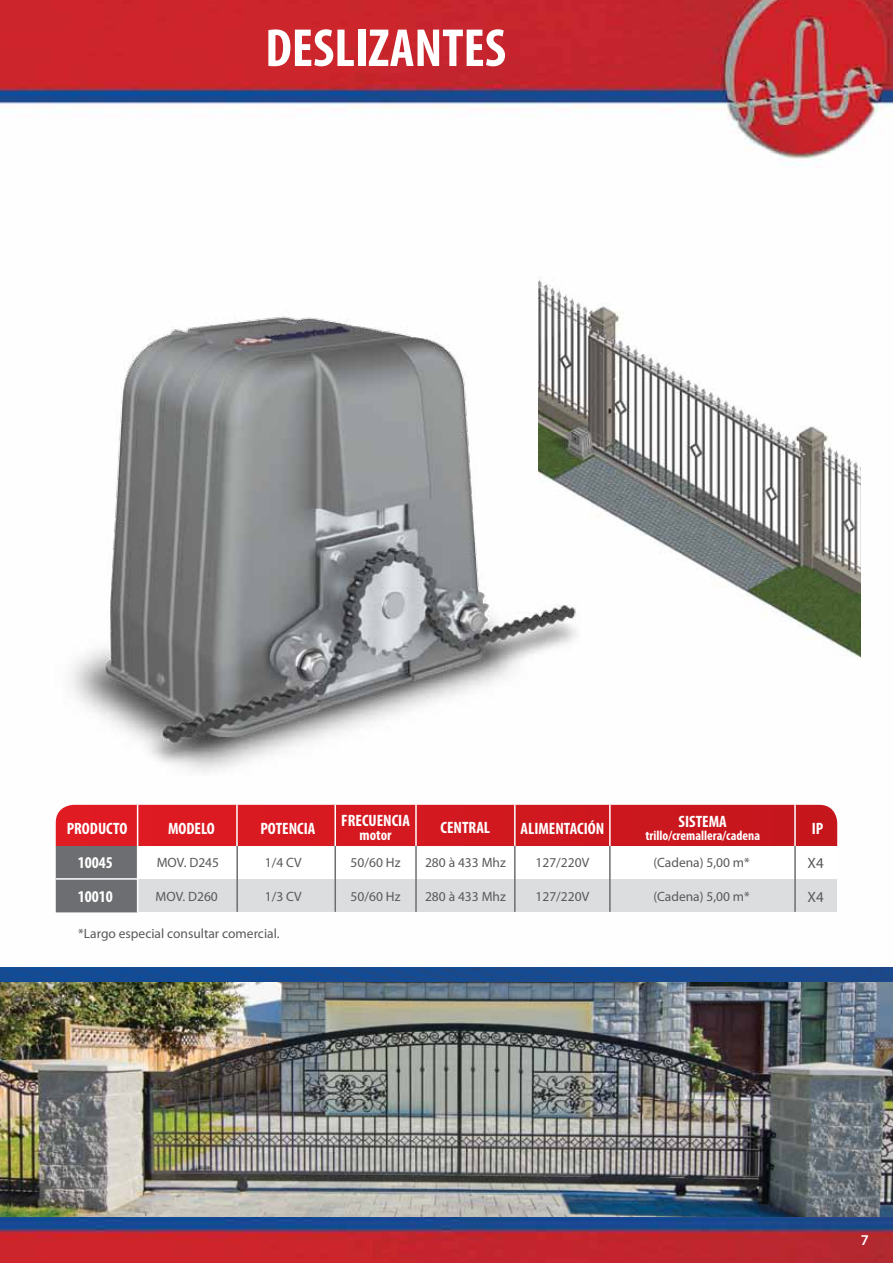
<style>
.page{position:relative;width:893px;height:1263px;background:#fff}
.page>*{position:absolute;margin:0;border:0;box-sizing:border-box;transform-origin:0 0}
.t1{font:700 condensed 54px "Myriad Pro";color:#fff}
.t2{font:700 condensed 16.5px/34px "Myriad Pro";color:#fff}
.t3{font:700 condensed 15px "Myriad Pro";color:#fff}
.t4{font:15px "Myriad Pro";color:#58595b}
.t5{font:600 15px "Myriad Pro";color:#fff}
.t6{font:13.5px "Myriad Pro";color:#58595b}
.t7{font:700 condensed 13.5px "Myriad Pro";color:#fff}
</style>
<div class="page">
<img style="left:0;top:0;width:893px;height:1263px">
<img style="left:0;top:967px;width:893px;height:249px">
<svg style="left:56px;top:805px;width:781px;height:41px"></svg>
<div style="left:57px;top:847px;width:780px;height:33px;background:#fff"></div>
<div style="left:57px;top:879px;width:780px;height:33px;background:#dcddde"></div>
<div style="left:56px;top:846px;width:82px;height:66px;background:#6d6e71"></div>
<hr style="left:56px;top:878px;width:82px;height:2px;background:#fff">
<hr style="left:334px;top:840px;width:2px;height:72px;background:#6d6e71">
<hr style="left:236px;top:841px;width:2px;height:71px;background:#6d6e71">
<hr style="left:334px;top:805px;width:2px;height:41px;background:#fff">
<hr style="left:236px;top:805px;width:2px;height:41px;background:#fff">
<hr style="left:415px;top:805px;width:2px;height:42px;background:#fff">
<hr style="left:514px;top:805px;width:2px;height:49px;background:#fff">
<hr style="left:609px;top:805px;width:2px;height:49px;background:#fff">
<hr style="left:794px;top:805px;width:2px;height:49px;background:#fff">
<hr style="left:137px;top:804px;width:1px;height:108px;background:#fff">
<hr style="left:415px;top:846px;width:2px;height:66px;background:#6d6e71">
<hr style="left:514px;top:846px;width:2px;height:66px;background:#6d6e71">
<hr style="left:609px;top:846px;width:2px;height:66px;background:#6d6e71">
<hr style="left:794px;top:846px;width:2px;height:66px;background:#6d6e71">
<img style="left:539px;top:261px;width:322px;height:396px">
<img style="left:30px;top:283px;width:578px;height:493px">
<h1 class="t1" style="left:265px;top:14px;width:242px">DESLIZANTES</h1>
<p class="t2" style="left:67px;top:811px;width:62px">PRODUCTO</p>
<p class="t2" style="left:168px;top:811px;width:48px">MODELO</p>
<p class="t2" style="left:260px;top:811px;width:57px">POTENCIA</p>
<p class="t2" style="left:78px;top:845px;width:37px">10045<br>10010</p>
<p class="t6" style="left:157px;top:854px;width:64px">MOV. D245</p>
<p class="t6" style="left:156px;top:888px;width:64px">MOV. D260</p>
<p class="t6" style="left:265px;top:854px;width:38px">1/4 CV</p>
<p class="t6" style="left:265px;top:888px;width:38px">1/3 CV</p>
<p class="t6" style="left:78px;top:925px;width:203px">*Largo especial consultar comercial.</p>
<p class="t2" style="left:341px;top:803px;width:70px">FRECUENCIA</p>
<p class="t3" style="left:360px;top:825px;width:34px">motor</p>
<p class="t6" style="left:351px;top:854px;width:51px">50/60 Hz</p>
<p class="t6" style="left:351px;top:888px;width:51px">50/60 Hz</p>
<p class="t2" style="left:679px;top:804px;width:50px">SISTEMA</p>
<p class="t7" style="left:645px;top:827px;width:116px">trillo/cremallera/cadena</p>
<p class="t2" style="left:441px;top:810px;width:51px">CENTRAL</p>
<p class="t2" style="left:520px;top:811px;width:85px">ALIMENTACIÓN</p>
<p class="t2" style="left:812px;top:811px;width:13px">IP</p>
<p class="t6" style="left:425px;top:854px;width:82px">280 à 433 Mhz</p>
<p class="t6" style="left:425px;top:888px;width:82px">280 à 433 Mhz</p>
<p class="t6" style="left:535px;top:854px;width:55px">127/220V</p>
<p class="t6" style="left:535px;top:888px;width:55px">127/220V</p>
<p class="t6" style="left:653px;top:854px;width:98px">(Cadena) 5,00 m*</p>
<p class="t6" style="left:653px;top:888px;width:98px">(Cadena) 5,00 m*</p>
<p class="t4" style="left:808px;top:853px;width:18px">X4</p>
<p class="t4" style="left:808px;top:887px;width:18px">X4</p>
<p class="t5" style="left:861px;top:1231px;width:10px">7</p>
</div>
